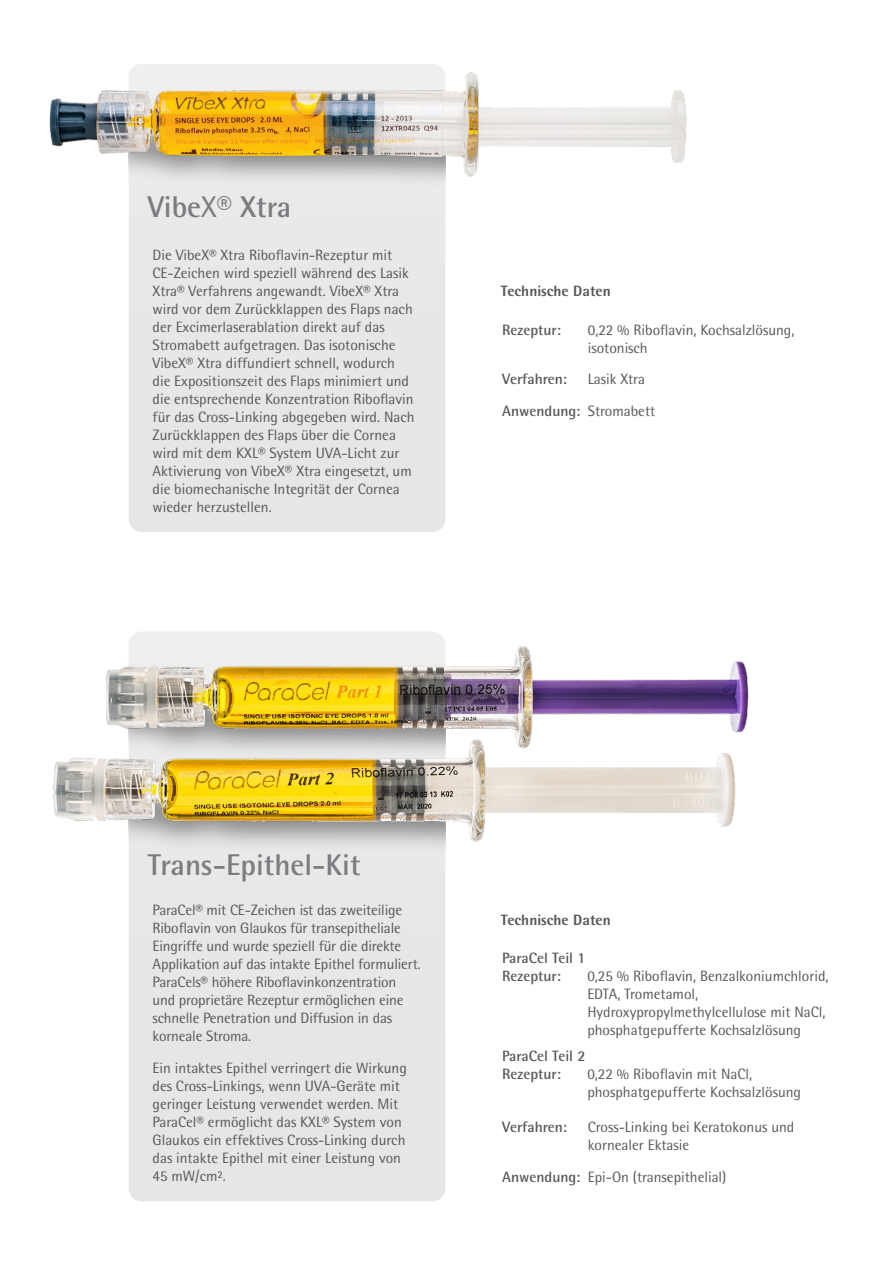
<style>
.page{position:relative;width:893px;height:1263px;background:#fff}
.page>*{position:absolute;margin:0;border:0;box-sizing:border-box;transform-origin:0 0}
.t1{font:700 30px "Rotis Semi Sans Std";color:#7b7c80}
.t2{font:15px/18px "Rotis Semi Sans Std";color:#575756}
.t3{font:700 15px/18px "Rotis Semi Sans Std";color:#575756}
.t4{font:800 15px "Rotis Semi Sans Std";color:#575756}
.s1{font-weight:400}
.s2{font-weight:700}
</style>
<div class="page">
<div style="left:129px;top:631px;width:316px;height:570px;background:#e7e7e8;border-radius:13px"></div>
<div style="left:129px;top:64px;width:316px;height:468px;background:#e7e7e8;border-radius:13px"></div>
<img style="left:53px;top:758px;width:683px;height:87px">
<img style="left:81px;top:631px;width:668px;height:128px">
<img style="left:49px;top:64px;width:638px;height:122px">
<h1 class="t1" style="left:148px;top:188px;width:145px">Vibe<span class="s1">X</span>® Xtra</h1>
<p class="t2" style="left:153px;top:246px;width:264px">Die VibeX® Xtra Riboflavin-Rezeptur mit CE-Zeichen wird speziell während des Lasik Xtra® Verfahrens angewandt. VibeX® Xtra wird vor dem Zurückklappen des Flaps nach der Excimerlaserablation direkt auf das Stromabett aufgetragen. Das isotonische VibeX® Xtra diffundiert schnell, wodurch die Expositionszeit des Flaps minimiert und die entsprechende Konzentration Riboflavin für das Cross-Linking abgegeben wird. Nach Zurückklappen des Flaps über die Cornea wird mit dem KXL® System UVA-Licht zur Aktivierung von VibeX® Xtra eingesetzt, um die biomechanische Integrität der Cornea wieder herzustellen.</p>
<p class="t4" style="left:501px;top:282px;width:112px">Technische Daten</p>
<p class="t3" style="left:502px;top:320px;width:60px">Rezeptur:</p>
<p class="t2" style="left:588px;top:320px;width:208px">0,22 % Riboflavin, Kochsalzlösung, isotonisch</p>
<p class="t3" style="left:502px;top:370px;width:66px">Verfahren:</p>
<p class="t2" style="left:502px;top:363px;width:154px;line-height:31.5px;text-indent:86px">Lasik Xtra<br><span class="s2">Anwendung:</span> Stromabett</p>
<h1 class="t1" style="left:148px;top:846px;width:214px">Trans-Epithel-Kit</h1>
<p class="t2" style="left:153px;top:901px;width:270px">ParaCel® mit CE-Zeichen ist das zweiteilige Riboflavin von Glaukos für transepitheliale Eingriffe und wurde speziell für die direkte Applikation auf das intakte Epithel formuliert.<br>ParaCels® höhere Riboflavinkonzentration und proprietäre Rezeptur ermöglichen eine schnelle Penetration und Diffusion in das korneale Stroma.</p>
<p class="t2" style="left:153px;top:1058px;width:256px">Ein intaktes Epithel verringert die Wirkung des Cross-Linkings, wenn UVA-Geräte mit geringer Leistung verwendet werden. Mit ParaCel® ermöglicht das KXL® System von Glaukos ein effektives Cross-Linking durch das intakte Epithel mit einer Leistung von 45 mW/cm².</p>
<p class="t4" style="left:501px;top:910px;width:112px">Technische Daten</p>
<p class="t3" style="left:502px;top:948px;width:85px">ParaCel Teil 1<br>Rezeptur:</p>
<p class="t2" style="left:587px;top:967px;width:243px">0,25 % Riboflavin, Benzalkoniumchlorid, EDTA, Trometamol, Hydroxypropylmethylcellulose mit NaCl, phosphatgepufferte Kochsalzlösung</p>
<p class="t3" style="left:502px;top:1047px;width:85px">ParaCel Teil 2<br>Rezeptur:</p>
<p class="t2" style="left:587px;top:1065px;width:215px">0,22 % Riboflavin mit NaCl, phosphatgepufferte Kochsalzlösung</p>
<p class="t3" style="left:502px;top:1118px;width:66px">Verfahren:</p>
<p class="t2" style="left:588px;top:1118px;width:208px">Cross-Linking bei Keratokonus und kornealer Ektasie</p>
<p class="t2" style="left:502px;top:1168px;width:226px"><span class="s2">Anwendung:</span> Epi-On (transepithelial)</p>
</div>
